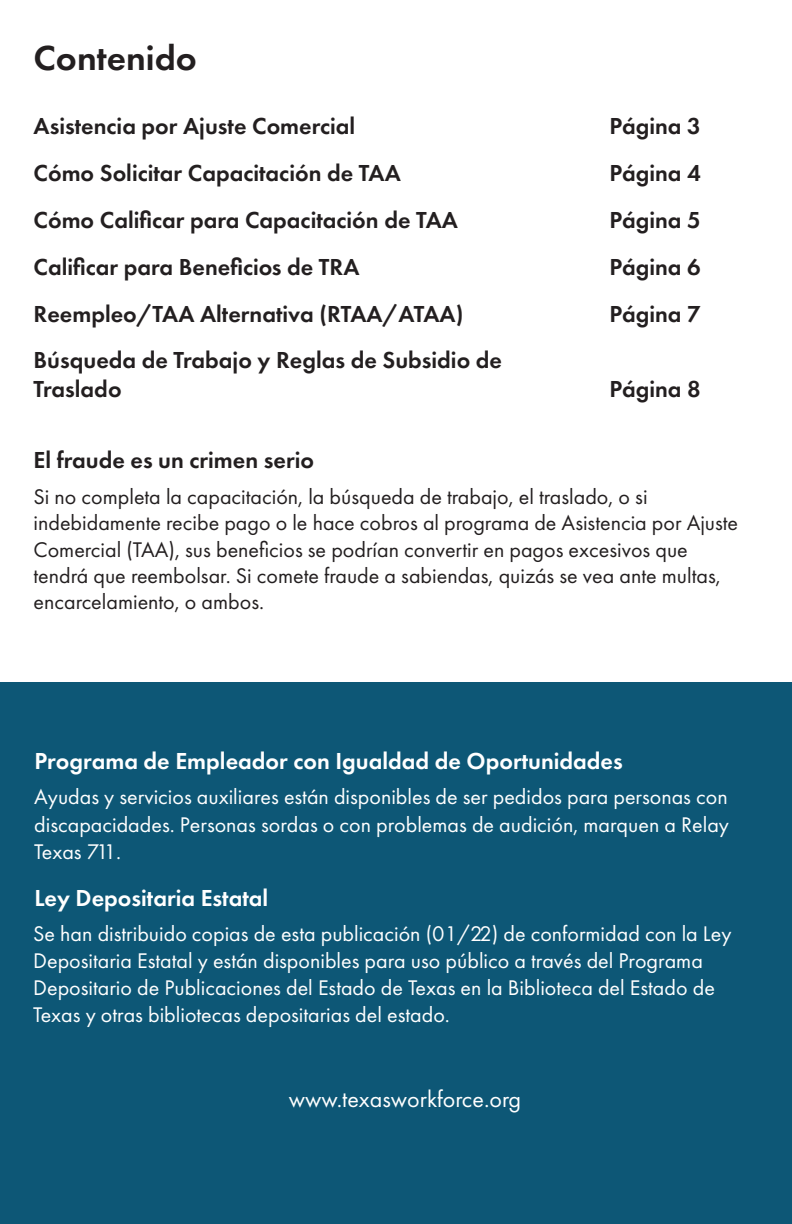
<style>
.page{position:relative;width:792px;height:1224px;background:#fff}
.page>*{position:absolute;margin:0;border:0;box-sizing:border-box;transform-origin:0 0}
.t1{font:600 36px "Futura PT";color:#231f20}
.t2{font:600 24px/28.8px "Futura PT";color:#231f20}
.t3{font:600 24px "Futura PT";color:#fff}
.t4{font:24px "Futura PT";color:#fff}
.t5{font:22px/27px "Futura PT";color:#fff;text-align:justify}
.t6{font:22px/26.4px "Futura PT";color:#231f20}
</style>
<div class="page">
<div style="left:0;top:683px;width:792px;height:541px;background:#0d5776"></div>
<h1 class="t1" style="left:34px;top:35px;width:165px">Contenido</h1>
<h2 class="t2" style="left:34px;top:112px;width:323px">Asistencia por Ajuste Comercial</h2>
<h2 class="t2" style="left:610px;top:112px;width:93px">Página 3</h2>
<h2 class="t2" style="left:34px;top:159px;width:369px">Cómo Solicitar Capacitación de TAA</h2>
<h2 class="t2" style="left:610px;top:159px;width:93px">Página 4</h2>
<h2 class="t2" style="left:34px;top:205px;width:426px">Cómo Calificar para Capacitación de TAA</h2>
<h2 class="t2" style="left:610px;top:205px;width:93px">Página 5</h2>
<h2 class="t2" style="left:34px;top:252px;width:327px">Calificar para Beneficios de TRA</h2>
<h2 class="t2" style="left:610px;top:252px;width:93px">Página 6</h2>
<h2 class="t2" style="left:34px;top:299px;width:431px">Reempleo/TAA Alternativa (RTAA/ATAA)</h2>
<h2 class="t2" style="left:610px;top:299px;width:93px">Página 7</h2>
<h2 class="t2" style="left:34px;top:346px;width:470px">Búsqueda de Trabajo y Reglas de Subsidio de<br>Traslado</h2>
<h2 class="t2" style="left:610px;top:375px;width:93px">Página 8</h2>
<h2 class="t2" style="left:34px;top:446px;width:282px">El fraude es un crimen serio</h2>
<p class="t6" style="left:34px;top:483px;width:706px">Si no completa la capacitación, la búsqueda de trabajo, el traslado, o si indebidamente recibe pago o le hace cobros al programa de Asistencia por Ajuste Comercial (TAA), sus beneficios se podrían convertir en pagos excesivos que tendrá que reembolsar. Si comete fraude a sabiendas, quizás se vea ante multas, encarcelamiento, o ambos.</p>
<p class="t3" style="left:34px;top:746px;width:590px">Programa de Empleador con Igualdad de Oportunidades</p>
<p class="t5" style="left:34px;top:783px;width:696px;line-height:27.6px">Ayudas y servicios auxiliares están disponibles de ser pedidos para personas con discapacidades. Personas sordas o con problemas de audición, marquen a Relay Texas 711.</p>
<p class="t3" style="left:34px;top:883px;width:235px">Ley Depositaria Estatal</p>
<p class="t5" style="left:33px;top:921px;width:700px;text-align:left">Se han distribuido copias de esta publicación (01/22) de conformidad con la Ley Depositaria Estatal y están disponibles para uso público a través del Programa Depositario de Publicaciones del Estado de Texas en la Biblioteca del Estado de Texas y otras bibliotecas depositarias del estado.</p>
<p class="t4" style="left:289px;top:1085px;width:234px">www.texasworkforce.org</p>
</div>
